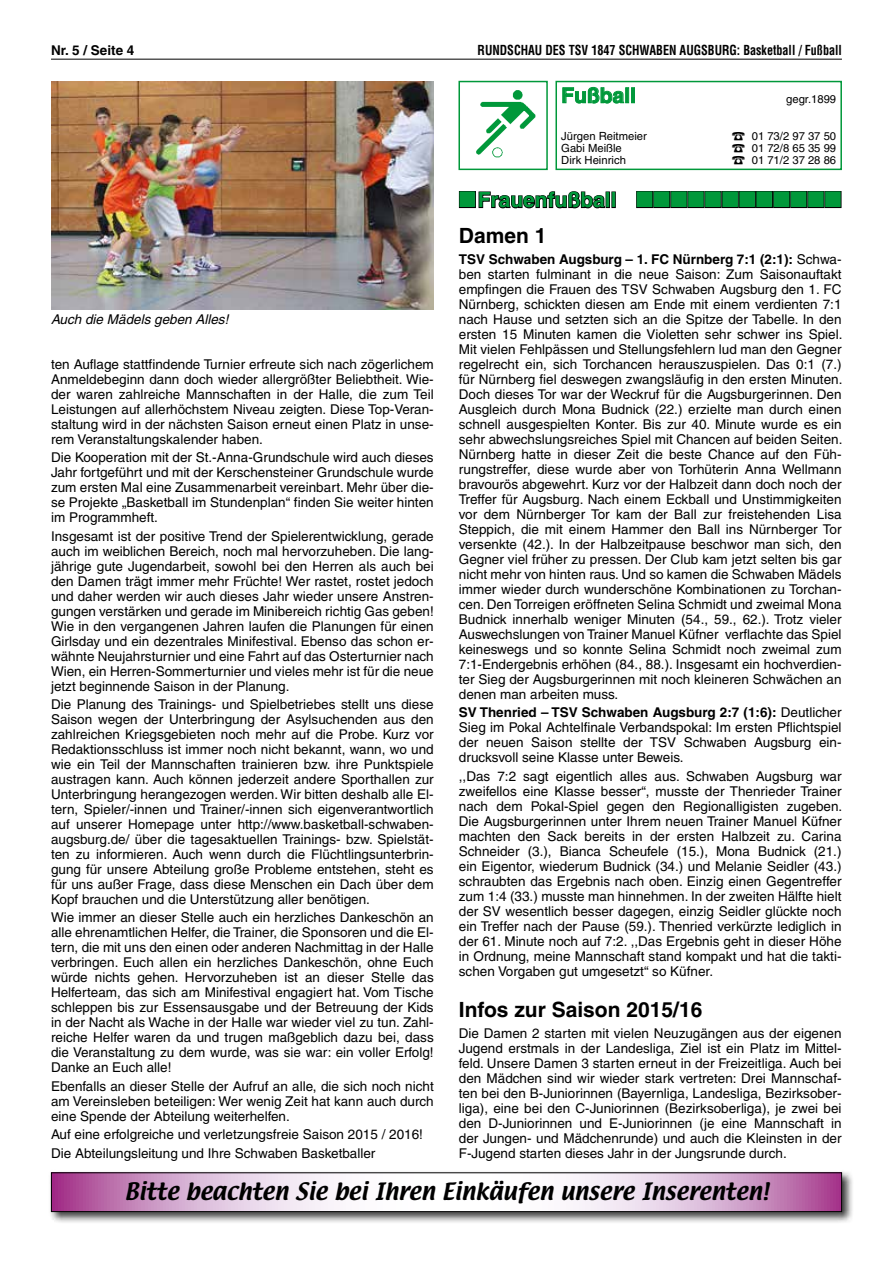
<style>
.page{position:relative;width:893px;height:1263px;background:#fff}
.page>*{position:absolute;margin:0;border:0;box-sizing:border-box;transform-origin:0 0}
.t1{font:21px "Textile";color:#000}
.t2{font:700 21px/35.2px "Helvetica";color:#00983a}
.t3{font:700 21px "Helvetica";color:#000}
.t4{font:13.5px/15px "Helvetica";color:#000;text-align:justify}
.t5{font:700 condensed 13.5px "Helvetica";color:#000;scale:.9 1}
.t6{font:italic 13.5px "Helvetica";color:#000}
.t7{font:700 13.5px "Helvetica";color:#000}
.t8{font:11.25px "Helvetica";color:#000}
.s1{color:#000}
.s2{font-weight:700}
</style>
<div class="page">
<hr style="left:51px;top:59px;width:791px;height:1px;background:#000">
<div style="left:459px;top:191px;width:17px;height:17px;border:2px solid #000"></div>
<svg style="left:478px;top:191px;width:128px;height:18px"></svg>
<div style="left:606px;top:191px;width:4px;height:17px;border:2px solid #000"></div>
<div style="left:611px;top:191px;width:5px;height:17px;border:2px solid #000"></div>
<div style="left:636px;top:191px;width:17px;height:17px;border:2px solid #000"></div>
<div style="left:653px;top:191px;width:17px;height:17px;border:2px solid #000"></div>
<div style="left:670px;top:191px;width:17px;height:17px;border:2px solid #000"></div>
<div style="left:687px;top:191px;width:18px;height:17px;border:2px solid #000"></div>
<div style="left:705px;top:191px;width:17px;height:17px;border:2px solid #000"></div>
<div style="left:722px;top:191px;width:17px;height:17px;border:2px solid #000"></div>
<div style="left:739px;top:191px;width:17px;height:17px;border:2px solid #000"></div>
<div style="left:756px;top:191px;width:17px;height:17px;border:2px solid #000"></div>
<div style="left:773px;top:191px;width:17px;height:17px;border:2px solid #000"></div>
<div style="left:790px;top:191px;width:17px;height:17px;border:2px solid #000"></div>
<div style="left:807px;top:191px;width:17px;height:17px;border:2px solid #000"></div>
<div style="left:824px;top:191px;width:17px;height:17px;border:2px solid #000"></div>
<img style="left:476px;top:90px;width:60px;height:68px">
<div style="left:458px;top:81px;width:90px;height:89px;border:2px solid #00983a"></div>
<svg style="left:562px;top:87px;width:62px;height:17px"></svg>
<div style="left:626px;top:88px;width:3px;height:15px;border:1px solid #00983a"></div>
<div style="left:631px;top:88px;width:3px;height:15px;border:1px solid #00983a"></div>
<div style="left:555px;top:81px;width:287px;height:89px;border:2px solid #00983a"></div>
<img style="left:51px;top:81px;width:383px;height:228px">
<div style="left:48px;top:1169px;width:805px;height:54px;background:#000;opacity:.75"></div>
<svg style="left:53px;top:1174px;width:787px;height:36px"></svg>
<div style="left:51px;top:1172px;width:791px;height:40px;border:1px solid #000"></div>
<p class="t7" style="left:51px;top:42px;width:85px">Nr. 5 / Seite 4</p>
<p class="t5" style="left:478px;top:42px;width:406px">RUNDSCHAU DES TSV 1847 SCHWABEN AUGSBURG: Basketball / Fußball</p>
<p class="t6" style="left:51px;top:312px;width:179px">Auch die Mädels geben Alles!</p>
<p class="t4" style="left:51px;top:356px;width:384px">ten Auflage stattfindende Turnier erfreute sich nach zögerlichem Anmeldebeginn dann doch wieder allergrößter Beliebtheit. Wie&shy;der waren zahlreiche Mannschaften in der Halle, die zum Teil Leistungen auf allerhöchstem Niveau zeigten. Diese Top-Veran&shy;staltung wird in der nächsten Saison erneut einen Platz in unse&shy;rem Veranstaltungskalender haben.</p>
<p class="t4" style="left:51px;top:450px;width:384px">Die Kooperation mit der St.-Anna-Grundschule wird auch dieses Jahr fortgeführt und mit der Kerschensteiner Grundschule wurde zum ersten Mal eine Zusammenarbeit vereinbart. Mehr über die&shy;se Projekte „Basketball im Stundenplan“ finden Sie weiter hinten im Programmheft.</p>
<p class="t4" style="left:51px;top:528px;width:384px">Insgesamt ist der positive Trend der Spielerentwicklung, gerade auch im weiblichen Bereich, noch mal hervorzuheben. Die lang&shy;jährige gute Jugendarbeit, sowohl bei den Herren als auch bei den Damen trägt immer mehr Früchte! Wer rastet, rostet jedoch und daher werden wir auch dieses Jahr wieder unsere Anstren&shy;gungen verstärken und gerade im Minibereich richtig Gas geben!<br>Wie in den vergangenen Jahren laufen die Planungen für einen Girlsday und ein dezentrales Minifestival. Ebenso das schon er&shy;wähnte Neujahrsturnier und eine Fahrt auf das Osterturnier nach Wien, ein Herren-Sommerturnier und vieles mehr ist für die neue jetzt beginnende Saison in der Planung.</p>
<p class="t4" style="left:51px;top:697px;width:384px">Die Planung des Trainings- und Spielbetriebes stellt uns diese Saison wegen der Unterbringung der Asylsuchenden aus den zahlreichen Kriegsgebieten noch mehr auf die Probe. Kurz vor Redaktionsschluss ist immer noch nicht bekannt, wann, wo und wie ein Teil der Mannschaften trainieren bzw. ihre Punktspiele austragen kann. Auch können jederzeit andere Sporthallen zur Unterbringung herangezogen werden. Wir bitten deshalb alle El&shy;tern, Spieler/-innen und Trainer/-innen sich eigenverantwortlich auf unserer Homepage unter http://www.basketball-schwaben&shy;augsburg.de/ über die tagesaktuellen Trainings- bzw. Spielstät&shy;ten zu informieren. Auch wenn durch die Flüchtlingsunterbrin&shy;gung für unsere Abteilung große Probleme entstehen, steht es für uns außer Frage, dass diese Menschen ein Dach über dem Kopf brauchen und die Unterstützung aller benötigen.</p>
<p class="t4" style="left:51px;top:910px;width:384px">Wie immer an dieser Stelle auch ein herzliches Dankeschön an alle ehrenamtlichen Helfer, die Trainer, die Sponsoren und die El&shy;tern, die mit uns den einen oder anderen Nachmittag in der Halle verbringen. Euch allen ein herzliches Dankeschön, ohne Euch würde nichts gehen. Hervorzuheben ist an dieser Stelle das Helferteam, das sich am Minifestival engagiert hat. Vom Tische schleppen bis zur Essensausgabe und der Betreuung der Kids in der Nacht als Wache in der Halle war wieder viel zu tun. Zahl&shy;reiche Helfer waren da und trugen maßgeblich dazu bei, dass die Veranstaltung zu dem wurde, was sie war: ein voller Erfolg!<br>Danke an Euch alle!</p>
<p class="t4" style="left:51px;top:1078px;width:384px">Ebenfalls an dieser Stelle der Aufruf an alle, die sich noch nicht am Vereinsleben beteiligen: Wer wenig Zeit hat kann auch durch eine Spende der Abteilung weiterhelfen.</p>
<p class="t4" style="left:51px;top:1125px;width:373px;line-height:18.5px">Auf eine erfolgreiche und verletzungsfreie Saison 2015 / 2016!<br>Die Abteilungsleitung und Ihre Schwaben Basketballer</p>
<h1 class="t2" style="left:561px;top:77px;width:76px">Fußball</h1>
<p class="t8" style="left:786px;top:92px;width:51px">gegr.1899</p>
<p class="t8" style="left:561px;top:129px;width:87px">Jürgen Reitmeier</p>
<p class="t8" style="left:752px;top:129px;width:86px">01 73/2 97 37 50</p>
<p class="t8" style="left:561px;top:141px;width:62px">Gabi Meißle</p>
<p class="t8" style="left:752px;top:142px;width:86px">01 72/8 65 35 99</p>
<p class="t8" style="left:561px;top:154px;width:66px">Dirk Heinrich</p>
<p class="t8" style="left:752px;top:154px;width:86px">01 71/2 37 28 86</p>
<h1 class="t2" style="left:459px;top:182px;width:384px">■Frauenfußball ■■■■■■■■■■■■<br><span class="s1">Damen 1</span></h1>
<p class="t4" style="left:459px;top:252px;width:385px"><span class="s2">TSV Schwaben Augsburg – 1. FC Nürnberg 7:1 (2:1):</span> Schwa&shy;ben starten fulminant in die neue Saison: Zum Saisonauftakt empfingen die Frauen des TSV Schwaben Augsburg den 1. FC Nürnberg, schickten diesen am Ende mit einem verdienten 7:1 nach Hause und setzten sich an die Spitze der Tabelle. In den ersten 15 Minuten kamen die Violetten sehr schwer ins Spiel.<br>Mit vielen Fehlpässen und Stellungsfehlern lud man den Gegner regelrecht ein, sich Torchancen herauszuspielen. Das 0:1 (7.) für Nürnberg fiel deswegen zwangsläufig in den ersten Minuten.<br>Doch dieses Tor war der Weckruf für die Augsburgerinnen. Den Ausgleich durch Mona Budnick (22.) erzielte man durch einen schnell ausgespielten Konter. Bis zur 40. Minute wurde es ein sehr abwechslungsreiches Spiel mit Chancen auf beiden Seiten.<br>Nürnberg hatte in dieser Zeit die beste Chance auf den Füh&shy;rungstreffer, diese wurde aber von Torhüterin Anna Wellmann bravourös abgewehrt. Kurz vor der Halbzeit dann doch noch der Treffer für Augsburg. Nach einem Eckball und Unstimmigkeiten vor dem Nürnberger Tor kam der Ball zur freistehenden Lisa Steppich, die mit einem Hammer den Ball ins Nürnberger Tor versenkte (42.). In der Halbzeitpause beschwor man sich, den Gegner viel früher zu pressen. Der Club kam jetzt selten bis gar nicht mehr von hinten raus. Und so kamen die Schwaben Mädels immer wieder durch wunderschöne Kombinationen zu Torchan&shy;cen. Den Torreigen eröffneten Selina Schmidt und zweimal Mona Budnick innerhalb weniger Minuten (54., 59., 62.). Trotz vieler Auswechslungen von Trainer Manuel Küfner verflachte das Spiel keineswegs und so konnte Selina Schmidt noch zweimal zum 7:1-Endergebnis erhöhen (84., 88.). Insgesamt ein hochverdien&shy;ter Sieg der Augsburgerinnen mit noch kleineren Schwächen an denen man arbeiten muss.</p>
<p class="t4" style="left:459px;top:705px;width:384px"><span class="s2">SV Thenried – TSV Schwaben Augsburg 2:7 (1:6):</span> Deutlicher Sieg im Pokal Achtelfinale Verbandspokal: Im ersten Pflichtspiel der neuen Saison stellte der TSV Schwaben Augsburg ein&shy;drucksvoll seine Klasse unter Beweis.</p>
<p class="t4" style="left:459px;top:768px;width:385px">,,Das 7:2 sagt eigentlich alles aus. Schwaben Augsburg war zweifellos eine Klasse besser“, musste der Thenrieder Trainer nach dem Pokal-Spiel gegen den Regionalligisten zugeben.<br>Die Augsburgerinnen unter Ihrem neuen Trainer Manuel Küfner machten den Sack bereits in der ersten Halbzeit zu. Carina Schneider (3.), Bianca Scheufele (15.), Mona Budnick (21.) ein Eigentor, wiederum Budnick (34.) und Melanie Seidler (43.) schraubten das Ergebnis nach oben. Einzig einen Gegentreffer zum 1:4 (33.) musste man hinnehmen. In der zweiten Hälfte hielt der SV wesentlich besser dagegen, einzig Seidler glückte noch ein Treffer nach der Pause (59.). Thenried verkürzte lediglich in der 61. Minute noch auf 7:2. ,,Das Ergebnis geht in dieser Höhe in Ordnung, meine Mannschaft stand kompakt und hat die takti&shy;schen Vorgaben gut umgesetzt“ so Küfner.</p>
<h1 class="t3" style="left:459px;top:996px;width:245px">Infos zur Saison 2015/16</h1>
<p class="t4" style="left:459px;top:1026px;width:384px">Die Damen 2 starten mit vielen Neuzugängen aus der eigenen Jugend erstmals in der Landesliga, Ziel ist ein Platz im Mittel&shy;feld. Unsere Damen 3 starten erneut in der Freizeitliga. Auch bei den Mädchen sind wir wieder stark vertreten: Drei Mannschaf&shy;ten bei den B-Juniorinnen (Bayernliga, Landesliga, Bezirksober&shy;liga), eine bei den C-Juniorinnen (Bezirksoberliga), je zwei bei den D-Juniorinnen und E-Juniorinnen (je eine Mannschaft in der Jungen- und Mädchenrunde) und auch die Kleinsten in der F-Jugend starten dieses Jahr in der Jungsrunde durch.</p>
<h1 class="t1" style="left:124px;top:1177px;width:646px">Bitte beachten Sie bei Ihren Einkäufen unsere Inserenten!</h1>
</div>
